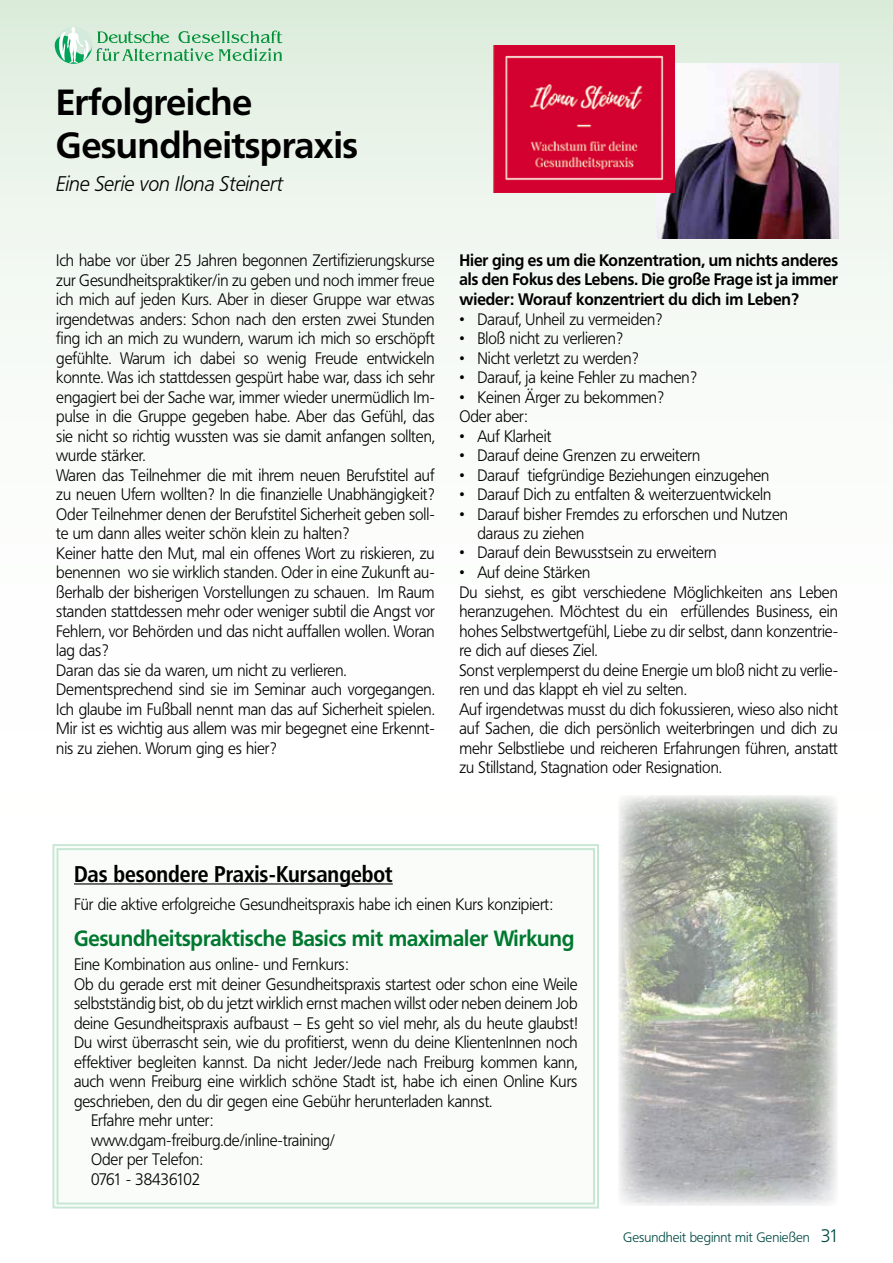
<style>
.page{position:relative;width:893px;height:1263px;background:#fff}
.page>*{position:absolute;margin:0;border:0;box-sizing:border-box;transform-origin:0 0}
.t1{font:700 36px/43.2px "Frutiger BQ";color:#000}
.t2{font:700 22.5px "Frutiger Condensed BQ";color:#000}
.t3{font:700 21.75px "Frutiger BQ";color:#00782f;scale:.95 1}
.t4{font:italic 300 21px "Frutiger BQ";color:#000;scale:.95 1}
.t5{font:300 16.5px/19.5px "Frutiger BQ";color:#000;scale:.95 1}
.t6{font:700 16.5px/19.5px "Frutiger BQ";color:#000;text-align:justify;scale:.95 1}
.t7{font:300 16.5px "Frutiger BQ";letter-spacing:-.025em;color:#000;scale:.95 1}
.t8{font:300 13.5px "Frutiger BQ";color:#004a44}
.s1{font-size:18px}
</style>
<div class="page">
<div style="left:0;top:0;width:893px;height:1263px;background:linear-gradient(to bottom,#eaf3e9,#fff)"></div>
<svg style="left:51px;top:843px;width:549px;height:366px"></svg>
<img style="left:657px;top:64px;width:181px;height:174px">
<svg style="left:55px;top:26px;width:228px;height:38px;background:#b5ddc1"></svg>
<hr style="left:74px;top:883px;width:319px;height:1px;background:#000">
<img style="left:493px;top:45px;width:181px;height:148px">
<img style="left:618px;top:796px;width:220px;height:410px">
<h1 class="t1" style="left:56px;top:81px;width:303px">Erfolgreiche<br>Gesundheitspraxis</h1>
<p class="t4" style="left:56px;top:171px;width:240px">Eine Serie von Ilona Steinert</p>
<p class="t5" style="left:56px;top:251px;width:400px">Ich habe vor über 25 Jahren begonnen Zertifizierungskurse zur Gesundheitspraktiker/in zu geben und noch immer freue ich mich auf jeden Kurs. Aber in dieser Gruppe war etwas irgendetwas anders: Schon nach den ersten zwei Stunden fing ich an mich zu wundern, warum ich mich so erschöpft gefühlte. Warum ich dabei so wenig Freude entwickeln konnte. Was ich stattdessen gespürt habe war, dass ich sehr engagiert bei der Sache war, immer wieder unermüdlich Im&shy;pulse in die Gruppe gegeben habe. Aber das Gefühl, das sie nicht so richtig wussten was sie damit anfangen sollten, wurde stärker.<br>Waren das Teilnehmer die mit ihrem neuen Berufstitel auf zu neuen Ufern wollten? In die finanzielle Unabhängigkeit?<br>Oder Teilnehmer denen der Berufstitel Sicherheit geben soll&shy;te um dann alles weiter schön klein zu halten?<br>Keiner hatte den Mut, mal ein offenes Wort zu riskieren, zu benennen wo sie wirklich standen. Oder in eine Zukunft au&shy;ßerhalb der bisherigen Vorstellungen zu schauen. Im Raum standen stattdessen mehr oder weniger subtil die Angst vor Fehlern, vor Behörden und das nicht auffallen wollen. Woran lag das?<br>Daran das sie da waren, um nicht zu verlieren.<br>Dementsprechend sind sie im Seminar auch vorgegangen.<br>Ich glaube im Fußball nennt man das auf Sicherheit spielen.<br>Mir ist es wichtig aus allem was mir begegnet eine Erkennt&shy;nis zu ziehen. Worum ging es hier?</p>
<p class="t6" style="left:459px;top:251px;width:400px">Hier ging es um die Konzentration, um nichts anderes als den Fokus des Lebens. Die große Frage ist ja immer wieder: Worauf konzentriert du dich im Leben?</p>
<p class="t5" style="left:459px;top:309px;width:215px">• Darauf, Unheil zu vermeiden?</p>
<p class="t5" style="left:459px;top:329px;width:174px">• Bloß nicht zu verlieren?</p>
<p class="t5" style="left:459px;top:348px;width:190px">• Nicht verletzt zu werden?</p>
<p class="t5" style="left:459px;top:368px;width:251px">• Darauf, ja keine Fehler zu machen?</p>
<p class="t5" style="left:459px;top:387px;width:217px">• Keinen Ärger zu bekommen?<br>Oder aber:</p>
<p class="t5" style="left:459px;top:426px;width:98px">• Auf Klarheit</p>
<p class="t5" style="left:459px;top:446px;width:255px">• Darauf deine Grenzen zu erweitern</p>
<p class="t5" style="left:459px;top:465px;width:328px">• Darauf tiefgründige Beziehungen einzugehen</p>
<p class="t5" style="left:459px;top:485px;width:330px">• Darauf Dich zu entfalten &amp; weiterzuentwickeln</p>
<p class="t5" style="left:477px;top:504px;width:328px;text-indent:-18px">• Darauf bisher Fremdes zu erforschen und Nutzen daraus zu ziehen</p>
<p class="t5" style="left:459px;top:543px;width:272px">• Darauf dein Bewusstsein zu erweitern</p>
<p class="t5" style="left:459px;top:563px;width:400px">• Auf deine Stärken<br>Du siehst, es gibt verschiedene Möglichkeiten ans Leben heranzugehen. Möchtest du ein erfüllendes Business, ein hohes Selbstwertgefühl, Liebe zu dir selbst, dann konzentrie&shy;re dich auf dieses Ziel.<br>Sonst verplemperst du deine Energie um bloß nicht zu verlie&shy;ren und das klappt eh viel zu selten.<br>Auf irgendetwas musst du dich fokussieren, wieso also nicht auf Sachen, die dich persönlich weiterbringen und dich zu mehr Selbstliebe und reicheren Erfahrungen führen, anstatt zu Stillstand, Stagnation oder Resignation.</p>
<h2 class="t2" style="left:74px;top:860px;width:320px">Das besondere Praxis-Kursangebot</h2>
<p class="t5" style="left:74px;top:894px;width:505px">Für die aktive erfolgreiche Gesundheitspraxis habe ich einen Kurs konzipiert:</p>
<h3 class="t3" style="left:74px;top:925px;width:528px">Gesundheitspraktische Basics mit maximaler Wirkung</h3>
<p class="t5" style="left:74px;top:955px;width:290px">Eine Kombination aus online- und Fernkurs:</p>
<p class="t5" style="left:74px;top:974px;width:531px">Ob du gerade erst mit deiner Gesundheitspraxis startest oder schon eine Weile</p>
<p class="t5" style="left:74px;top:994px;width:531px">selbstständig bist, ob du jetzt wirklich ernst machen willst oder neben deinem Job</p>
<p class="t5" style="left:74px;top:1013px;width:531px">deine Gesundheitspraxis aufbaust – Es geht so viel mehr, als du heute glaubst!</p>
<p class="t5" style="left:74px;top:1033px;width:532px">Du wirst überrascht sein, wie du profitierst, wenn du deine KlientenInnen noch</p>
<p class="t5" style="left:74px;top:1052px;width:531px">effektiver begleiten kannst. Da nicht Jeder/Jede nach Freiburg kommen kann,</p>
<p class="t5" style="left:74px;top:1072px;width:531px">auch wenn Freiburg eine wirklich schöne Stadt ist, habe ich einen Online Kurs</p>
<p class="t5" style="left:74px;top:1091px;width:442px">geschrieben, den du dir gegen eine Gebühr herunterladen kannst.</p>
<p class="t5" style="left:91px;top:1111px;width:130px">Erfahre mehr unter:</p>
<p class="t5" style="left:91px;top:1130px;width:258px">www.dgam-freiburg.de/inline-training/</p>
<p class="t5" style="left:91px;top:1150px;width:119px">Oder per Telefon:</p>
<p class="t7" style="left:91px;top:1169px;width:117px">0761 - 38436102</p>
<p class="t8" style="left:623px;top:1230px;width:217px">Gesundheit beginnt mit Genießen <span class="s1">31</span></p>
</div>
